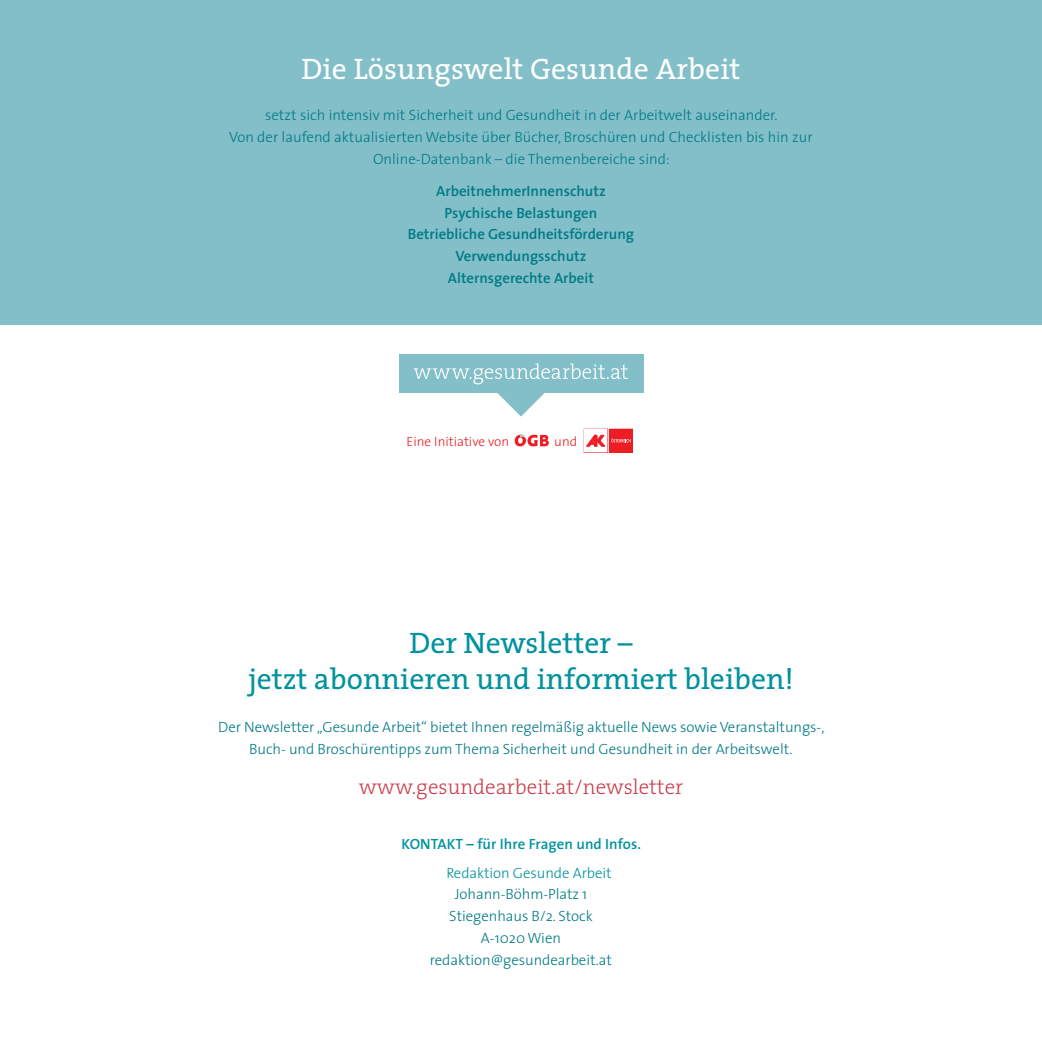
<style>
.page{position:relative;width:1042px;height:1042px;background:#fff}
.page>*{position:absolute;margin:0;border:0;box-sizing:border-box;transform-origin:0 0}
.t1{font:29.75px/35.7px "The Serif";color:#00929e;text-align:center}
.t2{font:29.75px "The Serif";letter-spacing:.005em;color:#fff}
.t3{font:300 21px "The Serif";color:#c9404d}
.t4{font:300 14.88px/21.9px "The Sans";letter-spacing:-.005em;color:#007a85;text-align:center}
.t5{font:600 14.88px/21.9px "The Sans";color:#007a85;text-align:center}
.t6{font:600 14.88px/28px "The Sans";letter-spacing:.005em;color:#00929e;text-align:center}
.t7{font:300 13.47px "The Sans";color:#ee1d23}
.s1{font-family:"The Serif";font-size:22.75px;color:#fff}
.s2{font-weight:300}
</style>
<div class="page">
<div style="left:0;top:0;width:1042px;height:324px;background:#82bfc8"></div>
<div style="left:399px;top:354px;width:244px;height:38px;background:#82bfc8"></div>
<svg style="left:413px;top:363px;width:215px;height:53px"></svg>
<div style="left:609px;top:429px;width:23px;height:23px;background:#ee1d23"></div>
<svg style="left:586px;top:434px;width:19px;height:13px"></svg>
<svg style="left:611px;top:438px;width:19px;height:4px"></svg>
<svg style="left:515px;top:434px;width:34px;height:12px"></svg>
<h1 class="t2" style="left:301px;top:44px;width:441px">Die Lösungswelt Gesunde Arbeit</h1>
<p class="t4" style="left:229px;top:104px;width:585px">setzt sich intensiv mit Sicherheit und Gesundheit in der Arbeitwelt auseinander.<br>Von der laufend aktualisierten Website über Bücher, Broschüren und Checklisten bis hin zur<br>Online-Datenbank – die Themenbereiche sind:</p>
<p class="t5" style="left:408px;top:179px;width:228px">ArbeitnehmerInnenschutz<br>Psychische Belastungen<br>Betriebliche Gesundheitsförderung<br>Verwendungsschutz<br>Alternsgerechte Arbeit</p>
<p class="t7" style="left:407px;top:430px;width:104px">Eine Initiative von</p>
<p class="t7" style="left:554px;top:430px;width:24px">und</p>
<h1 class="t1" style="left:248px;top:625px;width:547px">Der Newsletter –<br>jetzt abonnieren und informiert bleiben!</h1>
<p class="t4" style="left:218px;top:715px;width:608px">Der Newsletter „Gesunde Arbeit“ bietet Ihnen regelmäßig aktuelle News sowie Veranstaltungs-,<br>Buch- und Broschürentipps zum Thema Sicherheit und Gesundheit in der Arbeitswelt.</p>
<h2 class="t3" style="left:359px;top:769px;width:326px">www.gesundearbeit.at/newsletter</h2>
<p class="t6" style="left:401px;top:830px;width:241px">KONTAKT – für Ihre Fragen und Infos.<br><span class="s1">D</span><span class="s2">Redaktion Gesunde Arbeit</span></p>
<p class="t4" style="left:430px;top:883px;width:183px">Johann-Böhm-Platz 1<br>Stiegenhaus B/2. Stock<br>A-1020 Wien redaktion@gesundearbeit.at</p>
</div>
